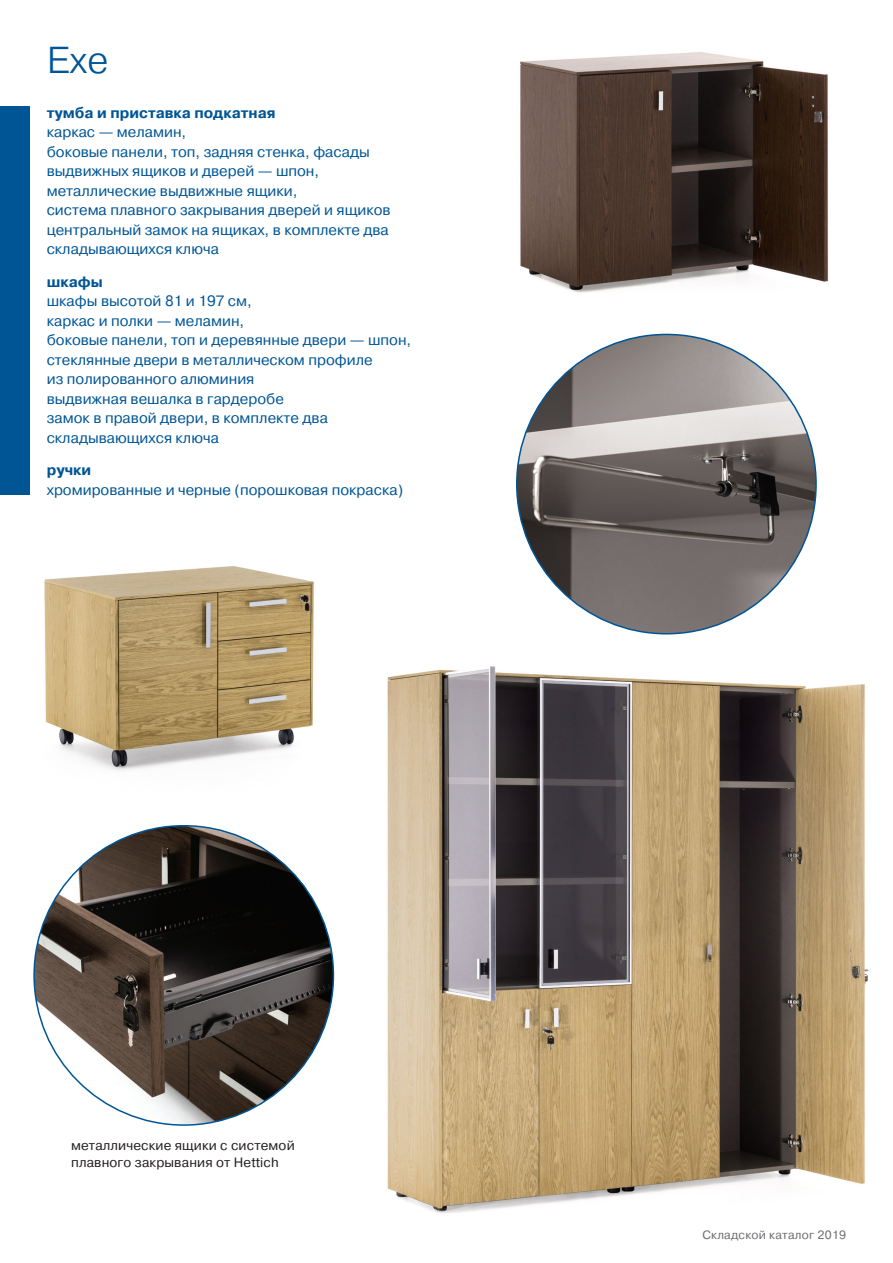
<style>
.page{position:relative;width:893px;height:1263px;background:#fff}
.page>*{position:absolute;margin:0;border:0;box-sizing:border-box;transform-origin:0 0}
.t1{font:300 37.5px "Pragmatica";color:#005595}
.характеристики{font:15px/19.5px "Pragmatica C";color:#005595}
.подпись{font:13.5px/16.5px "Pragmatica C";letter-spacing:.01em;color:#231f20}
.t2{font:12px "Pragmatica C";letter-spacing:.02em;color:#6c6d70}
.s1{font-weight:700}
</style>
<div class="page">
<img style="left:387px;top:666px;width:482px;height:547px">
<div style="left:0;top:106px;width:30px;height:388px;background:#005595"></div>
<img style="left:517px;top:334px;width:299px;height:300px;border-radius:150px">
<img style="left:34px;top:826px;width:299px;height:299px;border-radius:150px">
<img style="left:44px;top:566px;width:270px;height:205px">
<img style="left:520px;top:52px;width:309px;height:241px">
<p class="t1" style="left:47px;top:36px;width:63px">Exe</p>
<p class="характеристики" style="left:47px;top:103px;width:345px"><span class="s1">тумба и приставка подкатная<br></span>каркас — меламин,<br>боковые панели, топ, задняя стенка, фасады выдвижных ящиков и дверей — шпон, металлические выдвижные ящики,<br>система плавного закрывания дверей и ящиков центральный замок на ящиках, в комплекте два складывающихся ключа</p>
<p class="характеристики" style="left:47px;top:272px;width:366px"><span class="s1">шкафы<br></span>шкафы высотой 81 и 197 см,<br>каркас и полки — меламин,<br>боковые панели, топ и деревянные двери — шпон, стеклянные двери в металлическом профиле<br>из полированного алюминия<br>выдвижная вешалка в гардеробе<br>замок в правой двери, в комплекте два складывающихся ключа</p>
<p class="характеристики" style="left:47px;top:460px;width:358px"><span class="s1">ручки<br></span>хромированные и черные (порошковая покраска)</p>
<p class="подпись" style="left:71px;top:1138px;width:225px">металлические ящики с системой плавного закрывания от Hettich</p>
<p class="t2" style="left:702px;top:1229px;width:145px">Складской каталог 2019</p>
</div>
